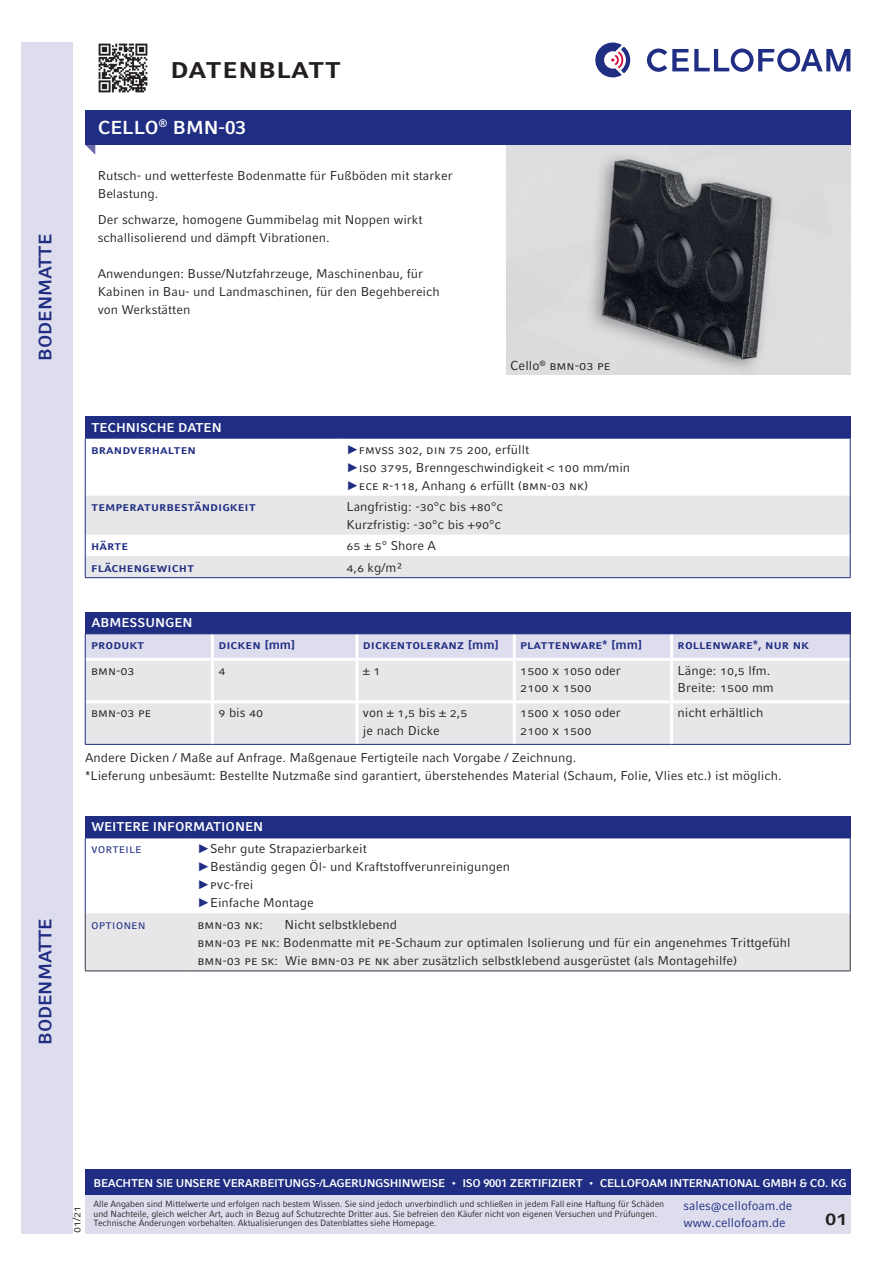
<style>
.page{position:relative;width:893px;height:1263px;background:#fff}
.page>*{position:absolute;margin:0;border:0;box-sizing:border-box;transform-origin:0 0}
.Aufzählungen{font:700 30px "Compatil Fact LT Pro";color:#231f20}
.t1{font:700 21px "Compatil Fact LT Pro";color:#231f20}
.Seitentitel{font:700 18.75px "Compatil Fact LT Pro";color:#fff}
.Überschrift{font:700 18px "Compatil Fact LT Pro";color:#1f2d82}
.Aufzählungen-2{font:12.9px "Compatil Fact LT Pro";color:#231f20}
.Aufzählungen-3{font:12.75px/18px "Compatil Fact LT Pro";color:#231f20}
.Aufzählungen-4{font:700 12.75px "Compatil Fact LT Pro";color:#1f2d82}
.Aufzählungen-5{font:12.75px/16.5px "Compatil Fact LT Pro";color:#1f2d82}
.Überschrift-2{font:700 12.75px "Compatil Fact LT Pro";color:#fff}
.t2{font:700 11.25px "Compatil Fact LT Pro";letter-spacing:-.025em;color:#fff}
.Fließtext{font:11.25px "Compatil Fact LT Pro";color:#231f20}
.t3{font:9px/9.8px "Compatil Fact LT Pro";letter-spacing:-.01em;color:#231f20;scale:.96 1}
.s1{font-family:"Arial";color:#1f2d82}
</style>
<div class="page">
<div style="left:21px;top:43px;width:51px;height:1190px;background:#dddded"></div>
<svg style="left:595px;top:43px;width:35px;height:34px"></svg>
<svg style="left:647px;top:49px;width:203px;height:23px"></svg>
<div style="left:85px;top:1171px;width:765px;height:62px;background:#dddded"></div>
<div style="left:85px;top:1169px;width:765px;height:26px;background:#1f2d82"></div>
<svg style="left:85px;top:145px;width:10px;height:10px"></svg>
<div style="left:85px;top:111px;width:765px;height:34px;background:#1f2d82"></div>
<img style="left:514px;top:149px;width:336px;height:225px">
<div style="left:85px;top:417px;width:765px;height:21px;background:#1f2d82"></div>
<svg style="left:86px;top:496px;width:764px;height:81px;fill:#e7e7e9"></svg>
<hr style="left:85px;top:438px;width:1px;height:58px;background:#1f2d82">
<hr style="left:85px;top:438px;width:255px;height:1px;background:#1f2d82">
<hr style="left:340px;top:438px;width:510px;height:1px;background:#1f2d82">
<hr style="left:850px;top:438px;width:1px;height:58px;background:#1f2d82">
<hr style="left:85px;top:496px;width:1px;height:39px;background:#1f2d82">
<hr style="left:850px;top:496px;width:1px;height:39px;background:#1f2d82">
<svg style="left:85px;top:535px;width:1px;height:42px"></svg>
<hr style="left:85px;top:577px;width:255px;height:1px;background:#1f2d82">
<svg style="left:850px;top:535px;width:1px;height:42px"></svg>
<hr style="left:340px;top:577px;width:510px;height:1px;background:#1f2d82">
<img style="left:98px;top:43px;width:50px;height:50px">
<div style="left:85px;top:816px;width:765px;height:22px;background:#1f2d82"></div>
<div style="left:86px;top:913px;width:764px;height:58px;background:#e7e7e9"></div>
<hr style="left:85px;top:913px;width:1px;height:58px;background:#323640">
<hr style="left:850px;top:913px;width:1px;height:58px;background:#323640">
<hr style="left:85px;top:971px;width:107px;height:1px;background:#323640">
<hr style="left:192px;top:971px;width:658px;height:1px;background:#323640">
<hr style="left:85px;top:838px;width:1px;height:75px;background:#1f2d82">
<hr style="left:85px;top:838px;width:107px;height:1px;background:#1f2d82">
<hr style="left:192px;top:838px;width:658px;height:1px;background:#1f2d82">
<hr style="left:850px;top:838px;width:1px;height:75px;background:#1f2d82">
<div style="left:85px;top:612px;width:765px;height:22px;background:#1f2d82"></div>
<div style="left:86px;top:661px;width:764px;height:83px;background:#e7e7e9"></div>
<hr style="left:211px;top:661px;width:3px;height:39px;background:#fff">
<hr style="left:355px;top:661px;width:3px;height:39px;background:#fff">
<hr style="left:513px;top:661px;width:3px;height:39px;background:#fff">
<hr style="left:670px;top:661px;width:3px;height:39px;background:#fff">
<hr style="left:85px;top:700px;width:127px;height:3px;background:#fff">
<hr style="left:212px;top:700px;width:145px;height:3px;background:#fff">
<hr style="left:211px;top:703px;width:3px;height:41px;background:#fff">
<hr style="left:357px;top:700px;width:157px;height:3px;background:#fff">
<hr style="left:355px;top:703px;width:3px;height:41px;background:#fff">
<hr style="left:514px;top:700px;width:158px;height:3px;background:#fff">
<hr style="left:513px;top:703px;width:3px;height:41px;background:#fff">
<hr style="left:672px;top:700px;width:178px;height:3px;background:#fff">
<hr style="left:670px;top:703px;width:3px;height:41px;background:#fff">
<svg style="left:85px;top:634px;width:766px;height:25px;background:#dcdcec"></svg>
<hr style="left:85px;top:659px;width:1px;height:43px;background:#1f2d82">
<hr style="left:850px;top:659px;width:1px;height:43px;background:#1f2d82">
<hr style="left:85px;top:702px;width:1px;height:42px;background:#1f2d82">
<hr style="left:85px;top:744px;width:127px;height:1px;background:#1f2d82">
<hr style="left:212px;top:744px;width:145px;height:1px;background:#1f2d82">
<hr style="left:357px;top:744px;width:157px;height:1px;background:#1f2d82">
<hr style="left:514px;top:744px;width:158px;height:1px;background:#1f2d82">
<hr style="left:850px;top:702px;width:1px;height:42px;background:#1f2d82">
<hr style="left:672px;top:744px;width:178px;height:1px;background:#1f2d82">
<p class="Überschrift" style="left:35px;top:361px;width:128px;rotate:-90deg">BODENMATTE</p>
<p class="Überschrift" style="left:35px;top:1045px;width:128px;rotate:-90deg">BODENMATTE</p>
<p class="Aufzählungen" style="left:170px;top:49px;width:173px">datenblatt</p>
<p class="Seitentitel" style="left:98px;top:116px;width:150px">CELLO<sup>®</sup> BMN-03</p>
<p class="Aufzählungen-3" style="left:98px;top:166px;width:356px">Rutsch- und wetterfeste Bodenmatte für Fußböden mit starker<br>Belastung.</p>
<p class="Aufzählungen-3" style="left:98px;top:211px;width:326px">Der schwarze, homogene Gummibelag mit Noppen wirkt schallisolierend und dämpft Vibrationen.</p>
<p class="Aufzählungen-3" style="left:98px;top:265px;width:344px">Anwendungen: Busse/Nutzfahrzeuge, Maschinenbau, für<br>Kabinen in Bau- und Landmaschinen, für den Begehbereich von Werkstätten</p>
<p class="Aufzählungen-2" style="left:510px;top:358px;width:102px">Cello<sup>®</sup> bmn-03 pe</p>
<p class="Überschrift-2" style="left:91px;top:420px;width:132px">TECHNISCHE DATEN</p>
<p class="Aufzählungen-4" style="left:91px;top:442px;width:106px">brandverhalten</p>
<p class="Aufzählungen-3" style="left:346px;top:440px;width:285px"><span class="s1">►</span>fmvss 302, din 75 200, erfüllt<br><span class="s1">►</span>iso 3795, Brenngeschwindigkeit &lt; 100 mm/min <span class="s1">►</span>ece r-118, Anhang 6 erfüllt (bmn-03 nk)</p>
<p class="Aufzählungen-4" style="left:91px;top:499px;width:166px">temperaturbeständigkeit</p>
<p class="Aufzählungen-3" style="left:346px;top:498px;width:158px">Langfristig: -30°c bis +80°c</p>
<p class="Aufzählungen-3" style="left:346px;top:515px;width:156px">Kurzfristig: -30°c bis +90°c</p>
<p class="Aufzählungen-4" style="left:91px;top:538px;width:39px">härte</p>
<p class="Aufzählungen-3" style="left:346px;top:537px;width:91px">65 ± 5° Shore A</p>
<p class="Aufzählungen-4" style="left:91px;top:560px;width:105px">flächengewicht</p>
<p class="Aufzählungen-3" style="left:346px;top:558px;width:59px">4,6 kg/m²</p>
<p class="Überschrift-2" style="left:91px;top:615px;width:103px">ABMESSUNGEN</p>
<p class="Aufzählungen-4" style="left:91px;top:637px;width:55px">produkt</p>
<p class="Aufzählungen-4" style="left:218px;top:637px;width:79px">dicken [mm]</p>
<p class="Aufzählungen-4" style="left:363px;top:637px;width:138px">dickentoleranz [mm]</p>
<p class="Aufzählungen-4" style="left:520px;top:637px;width:124px">plattenware* [mm]</p>
<p class="Aufzählungen-4" style="left:678px;top:637px;width:133px">rollenware*, nur nk</p>
<p class="Aufzählungen-3" style="left:91px;top:661px;width:45px">bmn-03</p>
<p class="Aufzählungen-3" style="left:218px;top:661px;width:9px">4</p>
<p class="Aufzählungen-3" style="left:363px;top:661px;width:19px">± 1</p>
<p class="Aufzählungen-3" style="left:520px;top:661px;width:102px">1500 x 1050 oder</p>
<p class="Aufzählungen-3" style="left:520px;top:679px;width:73px">2100 x 1500</p>
<p class="Aufzählungen-3" style="left:678px;top:661px;width:94px">Länge: 10,5 lfm.</p>
<p class="Aufzählungen-3" style="left:678px;top:679px;width:98px">Breite: 1500 mm</p>
<p class="Aufzählungen-3" style="left:91px;top:704px;width:62px">bmn-03 pe</p>
<p class="Aufzählungen-3" style="left:218px;top:704px;width:47px">9 bis 40</p>
<p class="Aufzählungen-3" style="left:363px;top:704px;width:106px">von ± 1,5 bis ± 2,5</p>
<p class="Aufzählungen-3" style="left:363px;top:721px;width:78px">je nach Dicke</p>
<p class="Aufzählungen-3" style="left:520px;top:704px;width:102px">1500 x 1050 oder</p>
<p class="Aufzählungen-3" style="left:520px;top:721px;width:73px">2100 x 1500</p>
<p class="Aufzählungen-3" style="left:678px;top:704px;width:87px">nicht erhältlich</p>
<p class="Aufzählungen-3" style="left:85px;top:749px;width:698px">Andere Dicken / Maße auf Anfrage. Maßgenaue Fertigteile nach Vorgabe / Zeichnung.<br>*Lieferung unbesäumt: Bestellte Nutzmaße sind garantiert, überstehendes Material (Schaum, Folie, Vlies etc.) ist möglich.</p>
<p class="Überschrift-2" style="left:91px;top:819px;width:173px">WEITERE INFORMATIONEN</p>
<p class="Aufzählungen-5" style="left:91px;top:841px;width:52px">Vorteile</p>
<p class="Aufzählungen-3" style="left:198px;top:840px;width:314px"><span class="s1">►</span>Sehr gute Strapazierbarkeit<br><span class="s1">►</span>Beständig gegen Öl- und Kraftstoffverunreinigungen <span class="s1">►</span>pvc-frei<br><span class="s1">►</span>Einfache Montage</p>
<p class="Aufzählungen-5" style="left:91px;top:916px;width:56px">optionen</p>
<p class="Aufzählungen-3" style="left:198px;top:915px;width:67px">bmn-03 nk:</p>
<p class="Aufzählungen-3" style="left:198px;top:915px;width:595px;text-indent:87px">Nicht selbstklebend<br>bmn-03 pe nk: Bodenmatte mit pe-Schaum zur optimalen Isolierung und für ein angenehmes Trittgefühl bmn-03 pe sk: Wie bmn-03 pe nk aber zusätzlich selbstklebend ausgerüstet (als Montagehilfe)</p>
<p class="Fließtext" style="left:70px;top:1233px;width:29px;rotate:-90deg">01/21</p>
<p class="t2" style="left:94px;top:1176px;width:755px">BEACHTEN SIE UNSERE VERARBEITUNGS-/LAGERUNGSHINWEISE • ISO 9001 ZERTIFIZIERT • CELLOFOAM INTERNATIONAL GMBH &amp; CO. KG</p>
<p class="Aufzählungen-5" style="left:683px;top:1198px;width:110px">sales@cellofoam.de www.cellofoam.de</p>
<p class="t3" style="left:94px;top:1199px;width:596px">Alle Angaben sind Mittelwerte und erfolgen nach bestem Wissen. Sie sind jedoch unverbindlich und schließen in jedem Fall eine Haftung für Schäden und Nachteile, gleich welcher Art, auch in Bezug auf Schutzrechte Dritter aus. Sie befreien den Käufer nicht von eigenen Versuchen und Prüfungen.<br>Technische Änderungen vorbehalten. Aktualisierungen des Datenblattes siehe Homepage.</p>
<h2 class="t1" style="left:825px;top:1205px;width:24px">01</h2>
</div>
